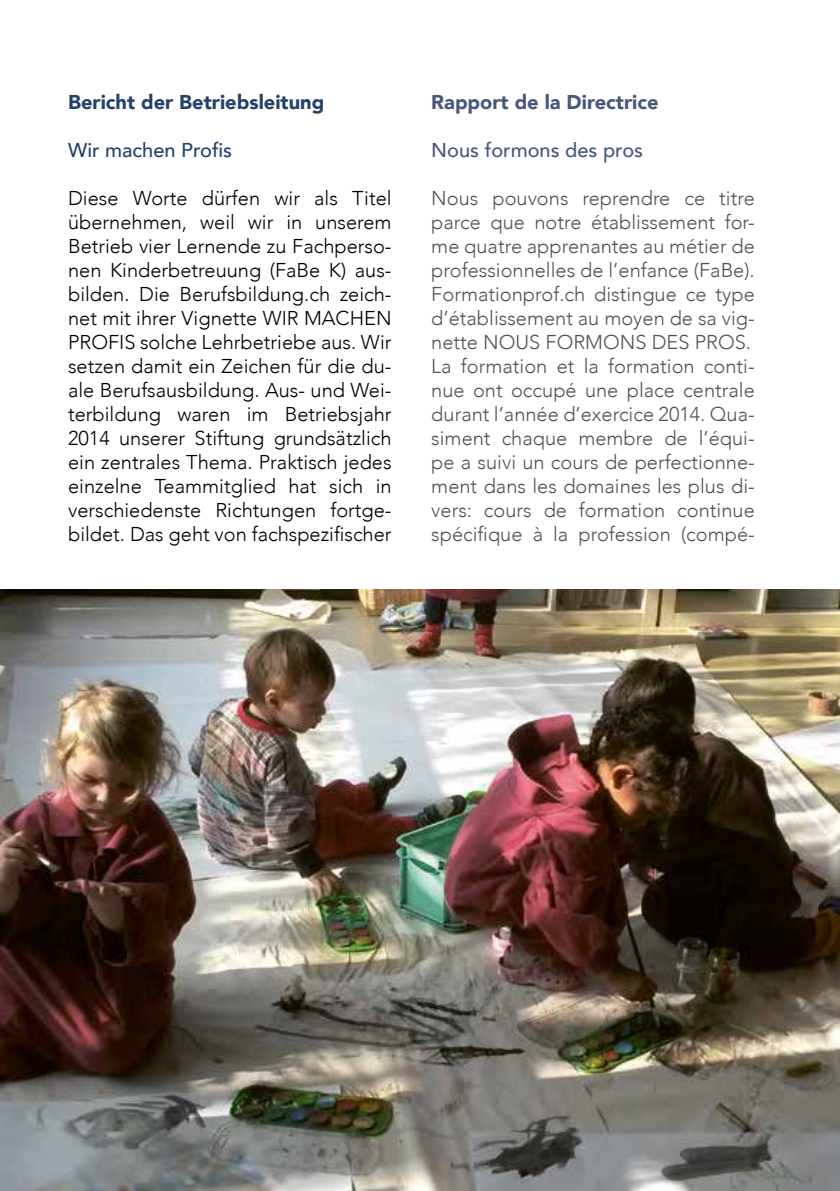
<style>
.page{position:relative;width:840px;height:1191px;background:#fff}
.page>*{position:absolute;margin:0;border:0;box-sizing:border-box;transform-origin:0 0}
.t1{font:300 20px/24px "Avenir";color:#000;text-align:justify}
.t2{font:300 20px/24px "Avenir";color:#57514d}
.t3{font:900 20px "Avenir";color:#23426a}
.t4{font:900 20px "Avenir";color:#49577d}
.t5{font:500 20px "Avenir";color:#49577d}
.t6{font:500 20px "Avenir";color:#23426a}
</style>
<div class="page">
<img style="left:0;top:589px;width:839px;height:602px">
<p class="t3" style="left:68px;top:85px;width:257px">Bericht der Betriebsleitung</p>
<p class="t6" style="left:68px;top:133px;width:165px">Wir machen Profis</p>
<p class="t1" style="left:68px;top:186px;width:325px">Diese Worte dürfen wir als Titel übernehmen, weil wir in unserem Betrieb vier Lernende zu Fachperso&shy;nen Kinderbetreuung (FaBe K) aus&shy;bilden. Die Berufsbildung.ch zeich&shy;net mit ihrer Vignette WIR MACHEN PROFIS solche Lehrbetriebe aus. Wir setzen damit ein Zeichen für die du&shy;ale Berufsausbildung. Aus- und Wei&shy;terbildung waren im Betriebsjahr 2014 unserer Stiftung grundsätzlich ein zentrales Thema. Praktisch jedes einzelne Teammitglied hat sich in verschiedenste Richtungen fortge&shy;bildet. Das geht von fachspezifischer</p>
<p class="t4" style="left:431px;top:85px;width:229px">Rapport de la Directrice</p>
<p class="t5" style="left:431px;top:133px;width:213px">Nous formons des pros</p>
<p class="t2" style="left:431px;top:186px;width:325px">Nous pouvons reprendre ce titre parce que notre établissement for&shy;me quatre apprenantes au métier de professionnelles de l’enfance (FaBe).<br>Formationprof.ch distingue ce type d’établissement au moyen de sa vig&shy;nette NOUS FORMONS DES PROS.<br>La formation et la formation conti&shy;nue ont occupé une place centrale durant l’année d’exercice 2014. Qua&shy;siment chaque membre de l’équi&shy;pe a suivi un cours de perfectionne&shy;ment dans les domaines les plus di&shy;vers: cours de formation continue spécifique à la profession (compé-</p>
</div>
